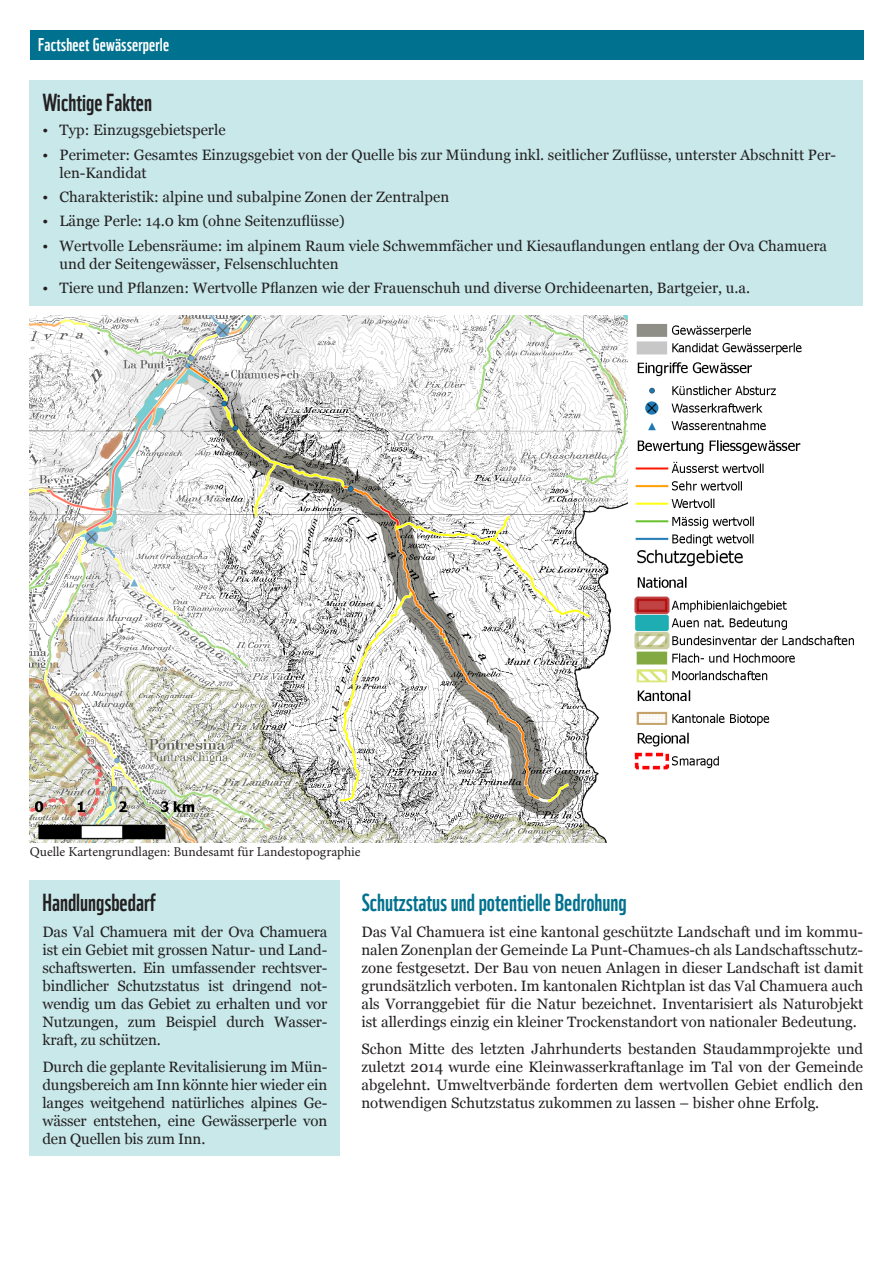
<style>
.page{position:relative;width:893px;height:1263px;background:#fff}
.page>*{position:absolute;margin:0;border:0;box-sizing:border-box;transform-origin:0 0}
.t1{font:24px "WWF";color:#00718e}
.t2{font:24px "WWF";color:#231f20}
.t3{font:18px "WWF";letter-spacing:.01em;color:#fff}
.t4{font:15px/18px "Georgia";color:#231f20;text-align:justify}
.t5{font:13.5px "Minion Pro";color:#231f20}
</style>
<div class="page">
<div style="left:30px;top:81px;width:833px;height:225px;background:#c8e8ea"></div>
<div style="left:30px;top:880px;width:310px;height:276px;background:#c8e8ea"></div>
<div style="left:30px;top:30px;width:833px;height:30px;background:#00718e"></div>
<img style="left:30px;top:316px;width:824px;height:526px">
<p class="t3" style="left:38px;top:31px;width:133px">Factsheet Gewässerperle</p>
<p class="t2" style="left:43px;top:83px;width:111px">Wichtige Fakten</p>
<p class="t4" style="left:43px;top:120px;width:185px">• Typ: Einzugsgebietsperle</p>
<p class="t4" style="left:60px;top:145px;width:778px;text-indent:-17px">• Perimeter: Gesamtes Einzugsgebiet von der Quelle bis zur Mündung inkl. seitlicher Zuflüsse, unterster Abschnitt Per&shy;len-Kandidat</p>
<p class="t4" style="left:43px;top:187px;width:408px">• Charakteristik: alpine und subalpine Zonen der Zentralpen</p>
<p class="t4" style="left:43px;top:212px;width:304px">• Länge Perle: 14.0 km (ohne Seitenzuflüsse)</p>
<p class="t4" style="left:60px;top:236px;width:769px;text-indent:-17px">• Wertvolle Lebensräume: im alpinem Raum viele Schwemmfächer und Kiesauflandungen entlang der Ova Chamuera und der Seitengewässer, Felsenschluchten</p>
<p class="t4" style="left:43px;top:278px;width:709px">• Tiere und Pflanzen: Wertvolle Pflanzen wie der Frauenschuh und diverse Orchideenarten, Bartgeier, u.a.</p>
<p class="t5" style="left:30px;top:843px;width:332px">Quelle Kartengrundlagen: Bundesamt für Landestopographie</p>
<p class="t2" style="left:43px;top:883px;width:115px">Handlungsbedarf</p>
<p class="t4" style="left:43px;top:922px;width:286px">Das Val Chamuera mit der Ova Chamuera ist ein Gebiet mit grossen Natur- und Land&shy;schaftswerten. Ein umfassender rechtsver&shy;bindlicher Schutzstatus ist dringend not&shy;wendig um das Gebiet zu erhalten und vor Nutzungen, zum Beispiel durch Wasser&shy;kraft, zu schützen.</p>
<p class="t4" style="left:43px;top:1057px;width:286px">Durch die geplante Revitalisierung im Mün&shy;dungsbereich am Inn könnte hier wieder ein langes weitgehend natürliches alpines Ge&shy;wässer entstehen, eine Gewässerperle von den Quellen bis zum Inn.</p>
<p class="t1" style="left:361px;top:883px;width:267px">Schutzstatus und potentielle Bedrohung</p>
<p class="t4" style="left:361px;top:922px;width:503px">Das Val Chamuera ist eine kantonal geschützte Landschaft und im kommu&shy;nalen Zonenplan der Gemeinde La Punt-Chamues-ch als Landschaftsschutz&shy;zone festgesetzt. Der Bau von neuen Anlagen in dieser Landschaft ist damit grundsätzlich verboten. Im kantonalen Richtplan ist das Val Chamuera auch als Vorranggebiet für die Natur bezeichnet. Inventarisiert als Naturobjekt ist allerdings einzig ein kleiner Trockenstandort von nationaler Bedeutung.</p>
<p class="t4" style="left:361px;top:1039px;width:503px">Schon Mitte des letzten Jahrhunderts bestanden Staudammprojekte und zuletzt 2014 wurde eine Kleinwasserkraftanlage im Tal von der Gemeinde abgelehnt. Umweltverbände forderten dem wertvollen Gebiet endlich den notwendigen Schutzstatus zukommen zu lassen – bisher ohne Erfolg.</p>
</div>
